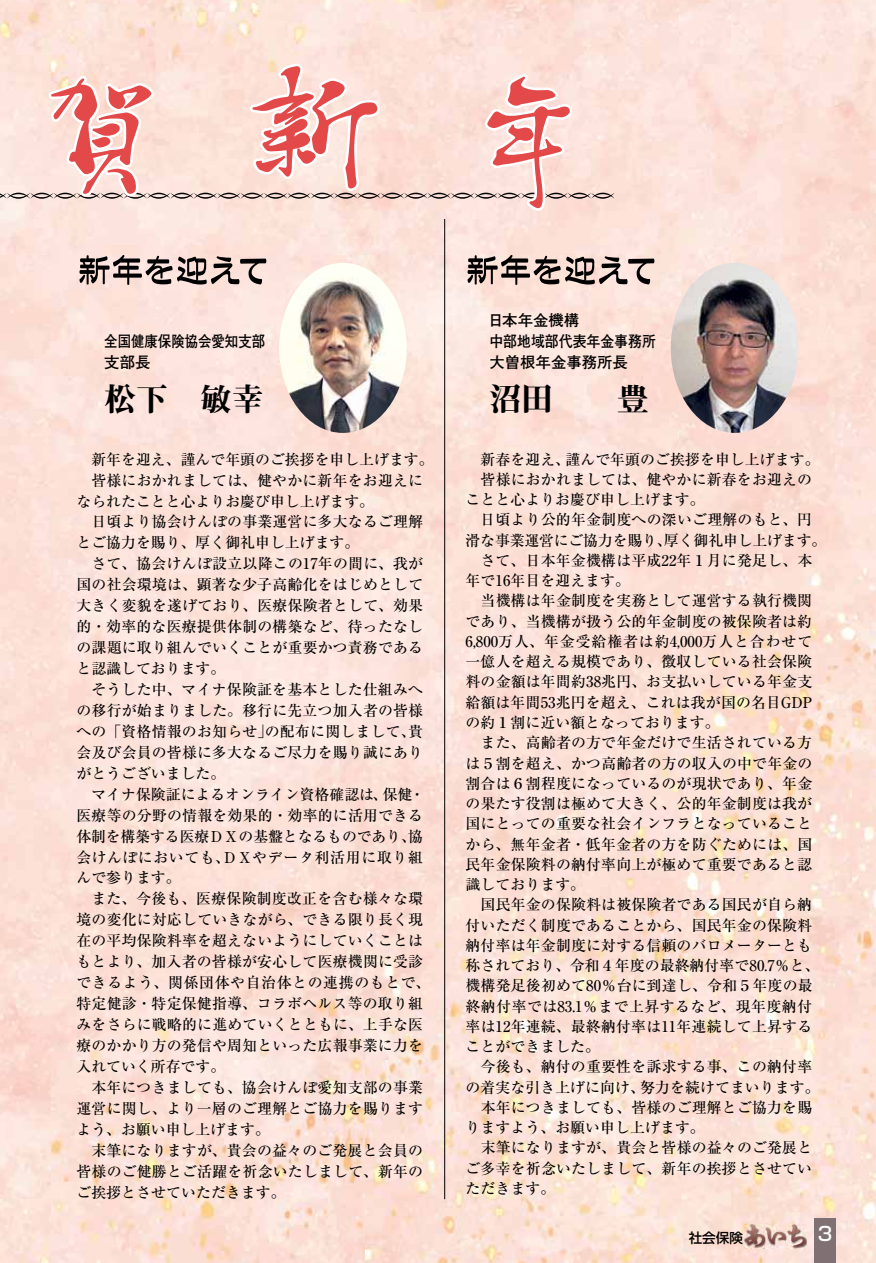
<style>
.page{position:relative;width:876px;height:1263px;background:#fff}
.page>*{position:absolute;margin:0;border:0;box-sizing:border-box;transform-origin:0 0}
.t1{font:31.95px "Midashi Min Pro MA31 90 pv RKSJ H";color:#000}
.t2{font:19.2px "Shin Go Pro Medium 90 pv RKSJ H";color:#fff}
.t3{font:15.45px/21.3px "Futo Go B101 Pro Bold 90 pv RKSJ H";color:#000}
.t4{font:15.45px/21.3px "Futo Go B101 Pro Bold 90 pv RKSJ H";color:#000;scale:.87 1}
.t5{font:14.85px/20.2px "Ryumin Pro Medium 90 pv RKSJ H";letter-spacing:.015em;color:#000}
.t6{font:14.85px "Ryumin Pro Medium 90 pv RKSJ H";letter-spacing:-.01em;color:#000}
.t7{font:14.85px "Ryumin Pro Medium 90 pv RKSJ H";letter-spacing:.05em;color:#000}
.t8{font:14.85px "Ryumin Pro Medium 90 pv RKSJ H";letter-spacing:.04em;color:#000}
.t9{font:13.5px "Shin Go Pro Medium 90 pv RKSJ H";color:#000}
</style>
<div class="page">
<img style="left:0;top:0;width:876px;height:1263px">
<img style="left:744px;top:1224px;width:63px;height:24px">
<svg style="left:745px;top:1225px;width:60px;height:22px"></svg>
<div style="left:814px;top:1218px;width:22px;height:45px;background:#7f7173"></div>
<hr style="left:444px;top:219px;width:1px;height:980px;background:#000">
<svg style="left:0;top:64px;width:614px;height:147px"></svg>
<svg style="left:80px;top:255px;width:186px;height:30px"></svg>
<img style="left:671px;top:263px;width:127px;height:170px">
<svg style="left:468px;top:255px;width:186px;height:30px"></svg>
<img style="left:279px;top:263px;width:128px;height:170px">
<p class="t4" style="left:104px;top:328px;width:186px">全国健康保険協会愛知支部支部長</p>
<h1 class="t1" style="left:104px;top:374px;width:161px">松下　敏幸</h1>
<p class="t5" style="left:77px;top:448px;width:359px">　新年を迎え、謹んで年頭のご挨拶を申し上げます。</p>
<p class="t5" style="left:91px;top:469px;width:333px">皆様におかれましては、健やかに新年をお迎えに</p>
<p class="t5" style="left:77px;top:490px;width:299px">なられたことと心よりお慶び申し上げます。</p>
<p class="t5" style="left:91px;top:511px;width:333px">日頃より協会けんぽの事業運営に多大なるご理解</p>
<p class="t5" style="left:77px;top:532px;width:284px">とご協力を賜り、厚く御礼申し上げます。</p>
<p class="t5" style="left:77px;top:553px;width:348px">　さて、協会けんぽ設立以降この17年の間に、我が</p>
<p class="t5" style="left:77px;top:573px;width:348px">国の社会環境は、顕著な少子高齢化をはじめとして</p>
<p class="t5" style="left:77px;top:594px;width:348px">大きく変貌を遂げており、医療保険者として、効果</p>
<p class="t5" style="left:77px;top:615px;width:348px">的・効率的な医療提供体制の構築など、待ったなし</p>
<p class="t5" style="left:77px;top:636px;width:348px">の課題に取り組んでいくことが重要かつ責務である</p>
<p class="t5" style="left:77px;top:657px;width:150px">と認識しております。</p>
<p class="t5" style="left:91px;top:678px;width:333px">そうした中、マイナ保険証を基本とした仕組みへ</p>
<p class="t5" style="left:77px;top:699px;width:348px">の移行が始まりました。移行に先立つ加入者の皆様</p>
<p class="t5" style="left:76px;top:720px;width:348px">への「資格情報のお知らせ」の配布に関しまして、貴</p>
<p class="t5" style="left:76px;top:741px;width:348px">会及び会員の皆様に多大なるご尽力を賜り誠にあり</p>
<p class="t5" style="left:76px;top:762px;width:150px">がとうございました。</p>
<p class="t5" style="left:76px;top:783px;width:350px">　マイナ保険証によるオンライン資格確認は、保健・</p>
<p class="t5" style="left:76px;top:804px;width:348px">医療等の分野の情報を効果的・効率的に活用できる</p>
<p class="t6" style="left:76px;top:824px;width:348px">体制を構築する医療ＤＸの基盤となるものであり、協</p>
<p class="t7" style="left:76px;top:845px;width:348px">会けんぽにおいても、ＤＸやデータ利活用に取り組</p>
<p class="t5" style="left:76px;top:867px;width:106px">んで参ります。</p>
<p class="t5" style="left:76px;top:888px;width:348px">　また、今後も、医療保険制度改正を含む様々な環</p>
<p class="t5" style="left:76px;top:908px;width:348px">境の変化に対応していきながら、できる限り長く現</p>
<p class="t5" style="left:76px;top:929px;width:348px">在の平均保険料率を超えないようにしていくことは</p>
<p class="t5" style="left:76px;top:950px;width:348px">もとより、加入者の皆様が安心して医療機関に受診</p>
<p class="t8" style="left:76px;top:971px;width:356px">できるよう、関係団体や自治体との連携のもとで、</p>
<p class="t5" style="left:76px;top:992px;width:348px">特定健診・特定保健指導、コラボヘルス等の取り組</p>
<p class="t5" style="left:76px;top:1013px;width:348px">みをさらに戦略的に進めていくとともに、上手な医</p>
<p class="t5" style="left:76px;top:1034px;width:348px">療のかかり方の発信や周知といった広報事業に力を</p>
<p class="t5" style="left:76px;top:1055px;width:150px">入れていく所存です。</p>
<p class="t5" style="left:91px;top:1076px;width:333px">本年につきましても、協会けんぽ愛知支部の事業</p>
<p class="t5" style="left:76px;top:1097px;width:348px">運営に関し、より一層のご理解とご協力を賜ります</p>
<p class="t5" style="left:76px;top:1118px;width:195px">よう、お願い申し上げます。</p>
<p class="t5" style="left:91px;top:1139px;width:333px">末筆になりますが、貴会の益々のご発展と会員の</p>
<p class="t5" style="left:76px;top:1160px;width:348px">皆様のご健勝とご活躍を祈念いたしまして、新年の</p>
<p class="t5" style="left:76px;top:1181px;width:211px">ご挨拶とさせていただきます。</p>
<p class="t3" style="left:488px;top:307px;width:169px">日本年金機構<br>中部地域部代表年金事務所大曽根年金事務所長</p>
<h1 class="t1" style="left:489px;top:374px;width:161px">沼田　　豊</h1>
<p class="t5" style="left:466px;top:448px;width:362px">　新春を迎え、謹んで年頭のご挨拶を申し上げます。　皆様におかれましては、健やかに新春をお迎えのことと心よりお慶び申し上げます。<br>　日頃より公的年金制度への深いご理解のもと、円滑な事業運営にご協力を賜り、厚く御礼申し上げます。　さて、日本年金機構は平成22年１月に発足し、本年で16年目を迎えます。<br>　当機構は年金制度を実務として運営する執行機関であり、当機構が扱う公的年金制度の被保険者は約<br>6,800万人、年金受給権者は約4,000万人と合わせて一億人を超える規模であり、徴収している社会保険料の金額は年間約38兆円、お支払いしている年金支給額は年間53兆円を超え、これは我が国の名目GDPの約１割に近い額となっております。<br>　また、高齢者の方で年金だけで生活されている方は５割を超え、かつ高齢者の方の収入の中で年金の割合は６割程度になっているのが現状であり、年金の果たす役割は極めて大きく、公的年金制度は我が国にとっての重要な社会インフラとなっていることから、無年金者・低年金者の方を防ぐためには、国民年金保険料の納付率向上が極めて重要であると認識しております。<br>　国民年金の保険料は被保険者である国民が自ら納付いただく制度であることから、国民年金の保険料納付率は年金制度に対する信頼のバロメーターとも称されており、令和４年度の最終納付率で80.7％と、機構発足後初めて80％台に到達し、令和５年度の最終納付率では83.1％まで上昇するなど、現年度納付率は12年連続、最終納付率は11年連続して上昇することができました。<br>　今後も、納付の重要性を訴求する事、この納付率の着実な引き上げに向け、努力を続けてまいります。　本年につきましても、皆様のご理解とご協力を賜りますよう、お願い申し上げます。<br>　末筆になりますが、貴会と皆様の益々のご発展とご多幸を祈念いたしまして、新年の挨拶とさせていただきます。</p>
<p class="t9" style="left:689px;top:1226px;width:56px">社会保険</p>
<p class="t2" style="left:818px;top:1218px;width:16px">3</p>
</div>
